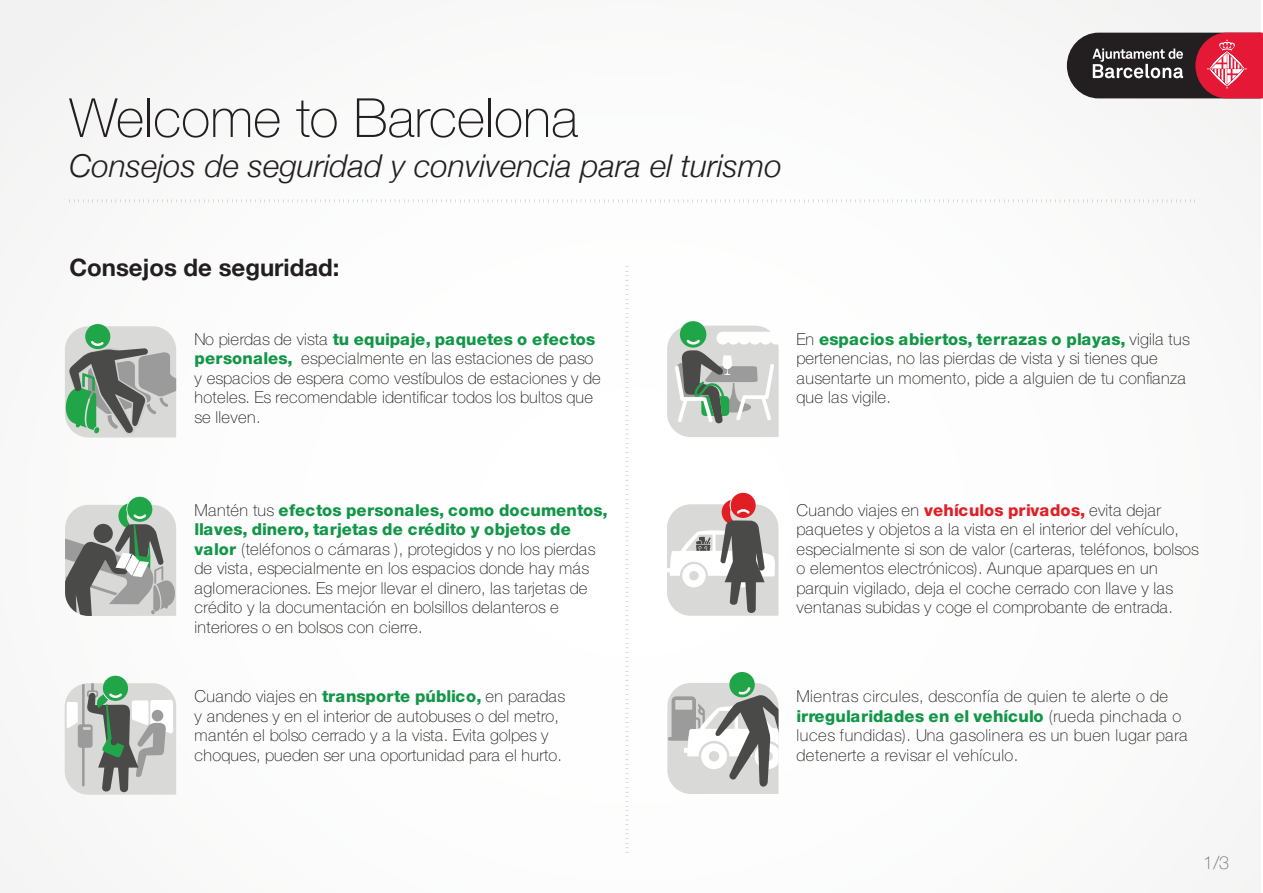
<style>
.page{position:relative;width:1263px;height:893px;background:#fff}
.page>*{position:absolute;margin:0;border:0;box-sizing:border-box;transform-origin:0 0}
.t1{font:100 54px "Helvetica Neue";color:#231f20}
.t2{font:italic 300 31.5px "Helvetica Neue";color:#231f20}
.t3{font:700 24px "Helvetica Neue";color:#231f20}
.t4{font:100 18px "Helvetica Neue";color:#6c6d70}
.t5{font:100 16.5px/19.5px "Helvetica Neue LT Std";letter-spacing:.015em;color:#1b1b19}
.s1{font-weight:800;color:#129647}
.s2{font-weight:800;color:#e02026}
</style>
<div class="page">
<svg style="left:69px;top:199px;width:1126px;height:3px"></svg>
<svg style="left:625px;top:271px;width:3px;height:582px"></svg>
<div style="left:680px;top:321px;width:26px;height:27px;background:#21a549;border-radius:50%"></div>
<svg style="left:667px;top:326px;width:112px;height:111px"></svg>
<div style="left:730px;top:493px;width:26px;height:25px;background:#e21e25;border-radius:50%"></div>
<svg style="left:667px;top:498px;width:111px;height:118px"></svg>
<svg style="left:667px;top:672px;width:111px;height:122px"></svg>
<svg style="left:1067px;top:33px;width:196px;height:65px;background:#773d45"></svg>
<svg style="left:64px;top:324px;width:112px;height:114px;background:#9dada1"></svg>
<div style="left:127px;top:497px;width:25px;height:25px;background:#21a549;border-radius:50%"></div>
<svg style="left:65px;top:501px;width:112px;height:115px;background:#a3aba5"></svg>
<div style="left:103px;top:676px;width:25px;height:25px;background:#21a549;border-radius:50%"></div>
<svg style="left:65px;top:683px;width:111px;height:112px;background:#b3bbb5"></svg>
<h1 class="t1" style="left:69px;top:77px;width:510px">Welcome to Barcelona</h1>
<h2 class="t2" style="left:69px;top:141px;width:714px">Consejos de seguridad y convivencia para el turismo</h2>
<h3 class="t3" style="left:69px;top:249px;width:272px">Consejos de seguridad:</h3>
<p class="t5" style="left:195px;top:329px;width:408px">No pierdas de vista <span class="s1">tu equipaje, paquetes o efectos personales,</span> especialmente en las estaciones de paso y espacios de espera como vestíbulos de estaciones y de hoteles. Es recomendable identificar todos los bultos que se lleven.</p>
<p class="t5" style="left:796px;top:329px;width:395px">En <span class="s1">espacios abiertos, terrazas o playas,</span> vigila tus pertenencias, no las pierdas de vista y si tienes que ausentarte un momento, pide a alguien de tu confianza que las vigile.</p>
<p class="t5" style="left:195px;top:500px;width:415px">Mantén tus <span class="s1">efectos personales, como documentos, llaves, dinero, tarjetas de crédito y objetos de valor</span> (teléfonos o cámaras ), protegidos y no los pierdas de vista, especialmente en los espacios donde hay más aglomeraciones. Es mejor llevar el dinero, las tarjetas de crédito y la documentación en bolsillos delanteros e interiores o en bolsos con cierre.</p>
<p class="t5" style="left:195px;top:687px;width:372px">Cuando viajes en <span class="s1">transporte público,</span> en paradas y andenes y en el interior de autobuses o del metro, mantén el bolso cerrado y a la vista. Evita golpes y choques, pueden ser una oportunidad para el hurto.</p>
<p class="t5" style="left:796px;top:500px;width:404px">Cuando viajes en <span class="s2">vehículos privados,</span> evita dejar paquetes y objetos a la vista en el interior del vehículo, especialmente si son de valor (carteras, teléfonos, bolsos o elementos electrónicos). Aunque aparques en un parquin vigilado, deja el coche cerrado con llave y las ventanas subidas y coge el comprobante de entrada.</p>
<p class="t5" style="left:796px;top:687px;width:392px">Mientras circules, desconfía de quien te alerte o de <span class="s1">irregularidades en el vehículo</span> (rueda pinchada o luces fundidas). Una gasolinera es un buen lugar para detenerte a revisar el vehículo.</p>
<p class="t4" style="left:1203px;top:849px;width:28px">1/3</p>
</div>
